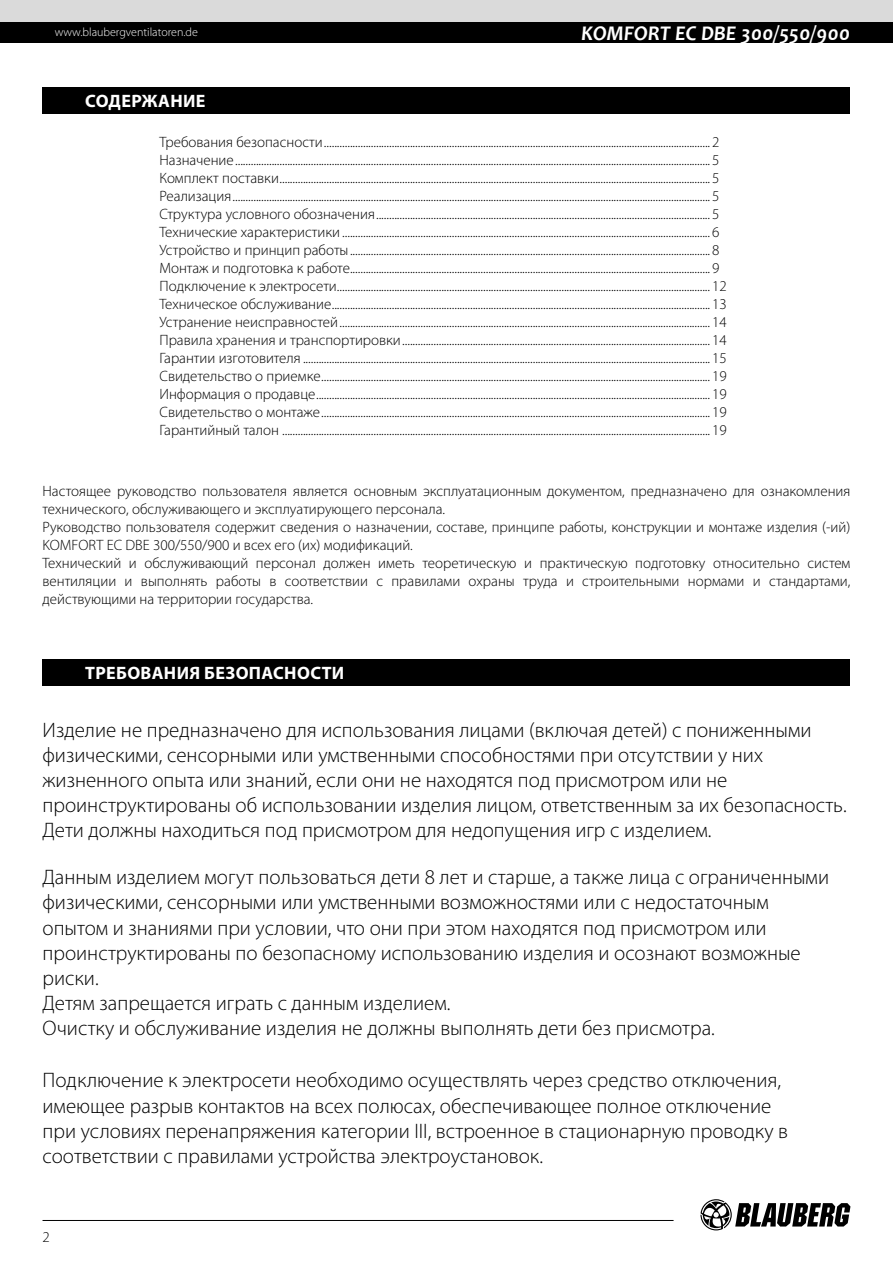
<style>
.page{position:relative;width:893px;height:1263px;background:#fff}
.page>*{position:absolute;margin:0;border:0;box-sizing:border-box;transform-origin:0 0}
.t1{font:300 21px/25.2px "Myriad Pro";color:#000}
.t2{font:italic 700 21px "Candara";color:#fff}
.t3{font:700 18px "Myriad Pro";letter-spacing:.02em;color:#fff}
.t4{font:300 15px/18px "Myriad Pro";color:#000}
.t5{font:300 12px "Myriad Pro";color:#fff}
</style>
<div class="page">
<div style="left:0;top:21px;width:893px;height:22px;background:#000"></div>
<svg style="left:700px;top:1199px;width:150px;height:31px"></svg>
<hr style="left:43px;top:1220px;width:631px;height:1px;background:#000">
<div style="left:0;top:0;width:893px;height:21px;background:#dadada"></div>
<div style="left:43px;top:87px;width:807px;height:27px;background:#000"></div>
<div style="left:43px;top:659px;width:807px;height:27px;background:#000"></div>
<p class="t5" style="left:55px;top:26px;width:145px">www.blaubergventilatoren.de</p>
<h1 class="t2" style="left:581px;top:20px;width:271px">KOMFORT EC DBE 300/550/900</h1>
<p class="t3" style="left:85px;top:89px;width:122px">СОДЕРЖАНИЕ</p>
<p class="t4" style="left:159px;top:134px;width:569px">Требования безопасности.................................................................................................................................................... 2<br>Назначение...................................................................................................................................................................................... 5<br>Комплект поставки..................................................................................................................................................................... 5<br>Реализация....................................................................................................................................................................................... 5<br>Структура условного обозначения................................................................................................................................ 5<br>Технические характеристики ............................................................................................................................................. 6<br>Устройство и принцип работы.......................................................................................................................................... 8<br>Монтаж и подготовка к работе.......................................................................................................................................... 9<br>Подключение к электросети............................................................................................................................................... 12<br>Техническое обслуживание................................................................................................................................................. 13<br>Устранение неисправностей.............................................................................................................................................. 14<br>Правила хранения и транспортировки...................................................................................................................... 14<br>Гарантии изготовителя ............................................................................................................................................................ 15<br>Свидетельство о приемке..................................................................................................................................................... 19<br>Информация о продавце....................................................................................................................................................... 19<br>Свидетельство о монтаже..................................................................................................................................................... 19<br>Гарантийный талон .................................................................................................................................................................... 19</p>
<p class="t4" style="left:43px;top:482px;width:809px">Настоящее руководство пользователя является основным эксплуатационным документом, предназначено для ознакомления технического, обслуживающего и эксплуатирующего персонала.<br>Руководство пользователя содержит сведения о назначении, составе, принципе работы, конструкции и монтаже изделия (-ий)<br>KOMFORT EC DBE 300/550/900 и всех его (их) модификаций.<br>Технический и обслуживающий персонал должен иметь теоретическую и практическую подготовку относительно систем вентиляции и выполнять работы в соответствии с правилами охраны труда и строительными нормами и стандартами, действующими на территории государства.</p>
<p class="t3" style="left:85px;top:661px;width:261px">ТРЕБОВАНИЯ БЕЗОПАСНОСТИ</p>
<p class="t1" style="left:43px;top:717px;width:806px">Изделие не предназначено для использования лицами (включая детей) с пониженными физическими, сенсорными или умственными способностями при отсутствии у них жизненного опыта или знаний, если они не находятся под присмотром или не проинструктированы об использовании изделия лицом, ответственным за их безопасность.<br>Дети должны находиться под присмотром для недопущения игр с изделием.</p>
<p class="t1" style="left:43px;top:865px;width:788px">Данным изделием могут пользоваться дети 8 лет и старше, а также лица с ограниченными физическими, сенсорными или умственными возможностями или с недостаточным опытом и знаниями при условии, что они при этом находятся под присмотром или проинструктированы по безопасному использованию изделия и осознают возможные риски.<br>Детям запрещается играть с данным изделием.<br>Очистку и обслуживание изделия не должны выполнять дети без присмотра.</p>
<p class="t1" style="left:43px;top:1068px;width:747px">Подключение к электросети необходимо осуществлять через средство отключения, имеющее разрыв контактов на всех полюсах, обеспечивающее полное отключение при условиях перенапряжения категории III, встроенное в стационарную проводку в соответствии с правилами устройства электроустановок.</p>
<p class="t4" style="left:43px;top:1228px;width:9px">2</p>
</div>
